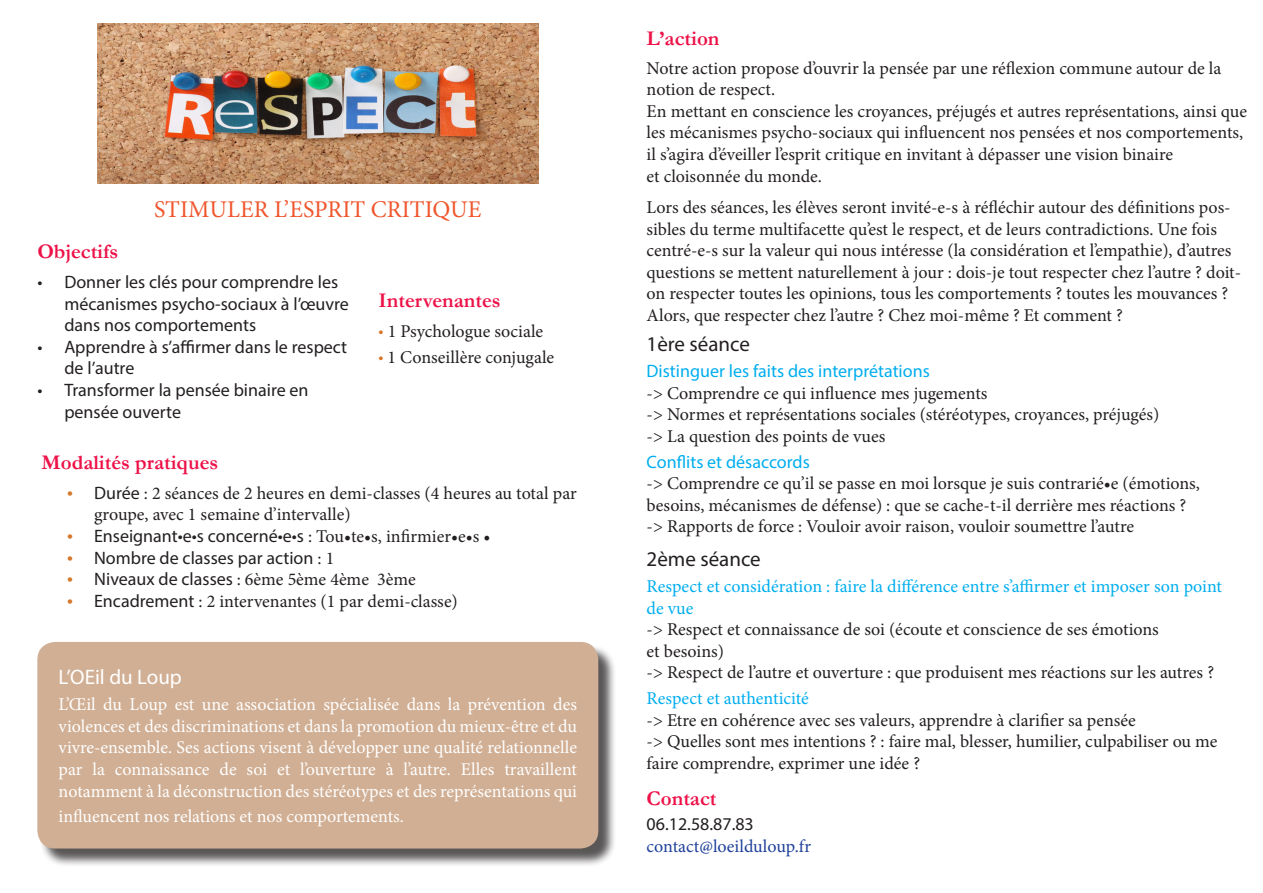
<style>
.page{position:relative;width:1263px;height:893px;background:#fff}
.page>*{position:absolute;margin:0;border:0;box-sizing:border-box;transform-origin:0 0}
.t1{font:24px "Minion Pro";color:#ef562d}
.titres_cadres{font:700 21px "Garamond";color:#ed1248}
.t2{font:21px "Myriad Pro";color:#231f20}
.t3{font:21px "Myriad Pro";color:#fff}
.titres_cadres-2{font:18px/21.6px "Minion Pro";color:#231f20}
.titres_cadres-3{font:18px/21.6px "Minion Pro";color:#fff;text-align:justify}
.t4{font:18px/21.6px "Myriad Pro";color:#231f20}
.t5{font:18px/21.6px "Minion Pro";color:#00aeef}
.t6{font:18px "Myriad Pro";color:#00aeef}
.t7{font:18px "Minion Pro";color:#20419a}
.s1{font-family:"Myriad Pro";color:#d67729}
.s2{font-family:"Myriad Pro";font-size:21px;color:#d67729}
.s3{font-family:"Myriad Pro"}
.s4{font-size:21px;color:#d67729}
.s5{font-family:"Minion Pro"}
</style>
<div class="page">
<img style="left:98px;top:23px;width:440px;height:161px">
<div style="left:40px;top:644px;width:577px;height:223px;background:#231f20;opacity:.75"></div>
<div style="left:37px;top:642px;width:561px;height:206px;background:#d1af94;border-radius:18px"></div>
<p class="t1" style="left:154px;top:194px;width:329px">STIMULER L’ESPRIT CRITIQUE</p>
<p class="titres_cadres" style="left:37px;top:237px;width:82px">Objectifs</p>
<p class="t4" style="left:64px;top:271px;width:286px;text-indent:-27px">• Donner les clés pour comprendre les mécanismes psycho-sociaux à l’œuvre dans nos comportements</p>
<p class="t4" style="left:64px;top:336px;width:284px;text-indent:-27px">• Apprendre à s’affirmer dans le respect de l’autre</p>
<p class="t4" style="left:64px;top:379px;width:246px;text-indent:-27px">• Transformer la pensée binaire en pensée ouverte</p>
<p class="titres_cadres" style="left:379px;top:286px;width:123px">Intervenantes</p>
<p class="titres_cadres-2" style="left:379px;top:320px;width:166px"><span class="s1">•</span> 1 Psychologue sociale</p>
<p class="titres_cadres-2" style="left:379px;top:346px;width:177px"><span class="s1">•</span> 1 Conseillère conjugale</p>
<p class="titres_cadres" style="left:42px;top:448px;width:178px">Modalités pratiques</p>
<p class="titres_cadres-2" style="left:94px;top:482px;width:484px;text-indent:-27px"><span class="s2">•</span> <span class="s3">Durée</span> : 2 séances de 2 heures en demi-classes (4 heures au total par groupe, avec 1 semaine d’intervalle)</p>
<p class="t4" style="left:67px;top:525px;width:425px"><span class="s4">•</span> Enseignant•e•s concerné•e•s <span class="s5">: Tou•te•s, infirmier•e•s •</span></p>
<p class="t4" style="left:67px;top:546px;width:269px"><span class="s4">•</span> Nombre de classes par action <span class="s5">: 1</span></p>
<p class="titres_cadres-2" style="left:67px;top:569px;width:350px"><span class="s2">•</span> <span class="s3">Niveaux de classes</span> : 6ème 5ème 4ème 3ème</p>
<p class="titres_cadres-2" style="left:67px;top:590px;width:392px"><span class="s2">•</span> <span class="s3">Encadrement</span> : 2 intervenantes (1 par demi-classe)</p>
<p class="t3" style="left:59px;top:664px;width:125px">L’OEil du Loup</p>
<p class="titres_cadres-3" style="left:59px;top:694px;width:520px">L’Œil du Loup est une association spécialisée dans la prévention des violences et des discriminations et dans la promotion du mieux-être et du vivre-ensemble. Ses actions visent à développer une qualité relationnelle par la connaissance de soi et l’ouverture à l’autre. Elles travaillent notamment à la déconstruction des stéréotypes et des représentations qui</p>
<p class="titres_cadres-3" style="left:59px;top:805px;width:347px">influencent nos relations et nos comportements.</p>
<p class="titres_cadres" style="left:647px;top:24px;width:74px">L’action</p>
<p class="titres_cadres-2" style="left:647px;top:57px;width:576px">Notre action propose d’ouvrir la pensée par une réflexion commune autour de la notion de respect.</p>
<p class="titres_cadres-2" style="left:647px;top:100px;width:602px">En mettant en conscience les croyances, préjugés et autres représentations, ainsi que les mécanismes psycho-sociaux qui influencent nos pensées et nos comportements, il s’agira d’éveiller l’esprit critique en invitant à dépasser une vision binaire</p>
<p class="titres_cadres-2" style="left:647px;top:165px;width:177px">et cloisonnée du monde.</p>
<p class="titres_cadres-2" style="left:647px;top:196px;width:596px">Lors des séances, les élèves seront invité-e-s à réfléchir autour des définitions pos&shy;sibles du terme multifacette qu’est le respect, et de leurs contradictions. Une fois centré-e-s sur la valeur qui nous intéresse (la considération et l’empathie), d’autres questions se mettent naturellement à jour : dois-je tout respecter chez l’autre ? doit&shy;on respecter toutes les opinions, tous les comportements ? toutes les mouvances ?<br>Alors, que respecter chez l’autre ? Chez moi-même ? Et comment ?</p>
<p class="t2" style="left:647px;top:331px;width:105px">1ère séance</p>
<p class="t6" style="left:647px;top:360px;width:285px">Distinguer les faits des interprétations</p>
<p class="titres_cadres-2" style="left:647px;top:382px;width:342px">-&gt; Comprendre ce qui influence mes jugements</p>
<p class="titres_cadres-2" style="left:647px;top:404px;width:514px">-&gt; Normes et représentations sociales (stéréotypes, croyances, préjugés)</p>
<p class="titres_cadres-2" style="left:647px;top:425px;width:240px">-&gt; La question des points de vues</p>
<p class="t6" style="left:647px;top:450px;width:165px">Conflits et désaccords</p>
<p class="titres_cadres-2" style="left:647px;top:473px;width:555px">-&gt; Comprendre ce qu’il se passe en moi lorsque je suis contrarié•e (émotions, besoins, mécanismes de défense) : que se cache-t-il derrière mes réactions ?</p>
<p class="titres_cadres-2" style="left:647px;top:516px;width:489px">-&gt; Rapports de force : Vouloir avoir raison, vouloir soumettre l’autre</p>
<p class="t2" style="left:647px;top:546px;width:116px">2ème séance</p>
<p class="t5" style="left:647px;top:576px;width:577px">Respect et considération : faire la différence entre s’affirmer et imposer son point de vue</p>
<p class="titres_cadres-2" style="left:647px;top:619px;width:514px">-&gt; Respect et connaissance de soi (écoute et conscience de ses émotions</p>
<p class="titres_cadres-2" style="left:647px;top:640px;width:79px">et besoins)</p>
<p class="titres_cadres-2" style="left:647px;top:662px;width:569px">-&gt; Respect de l’autre et ouverture : que produisent mes réactions sur les autres ?</p>
<p class="t5" style="left:647px;top:688px;width:164px">Respect et authenticité</p>
<p class="titres_cadres-2" style="left:647px;top:709px;width:491px">-&gt; Etre en cohérence avec ses valeurs, apprendre à clarifier sa pensée</p>
<p class="titres_cadres-2" style="left:647px;top:731px;width:572px">-&gt; Quelles sont mes intentions ? : faire mal, blesser, humilier, culpabiliser ou me faire comprendre, exprimer une idée ?</p>
<p class="titres_cadres" style="left:647px;top:784px;width:71px">Contact</p>
<p class="t4" style="left:647px;top:813px;width:109px">06.12.58.87.83</p>
<p class="t7" style="left:647px;top:834px;width:166px">contact@loeilduloup.fr</p>
</div>
